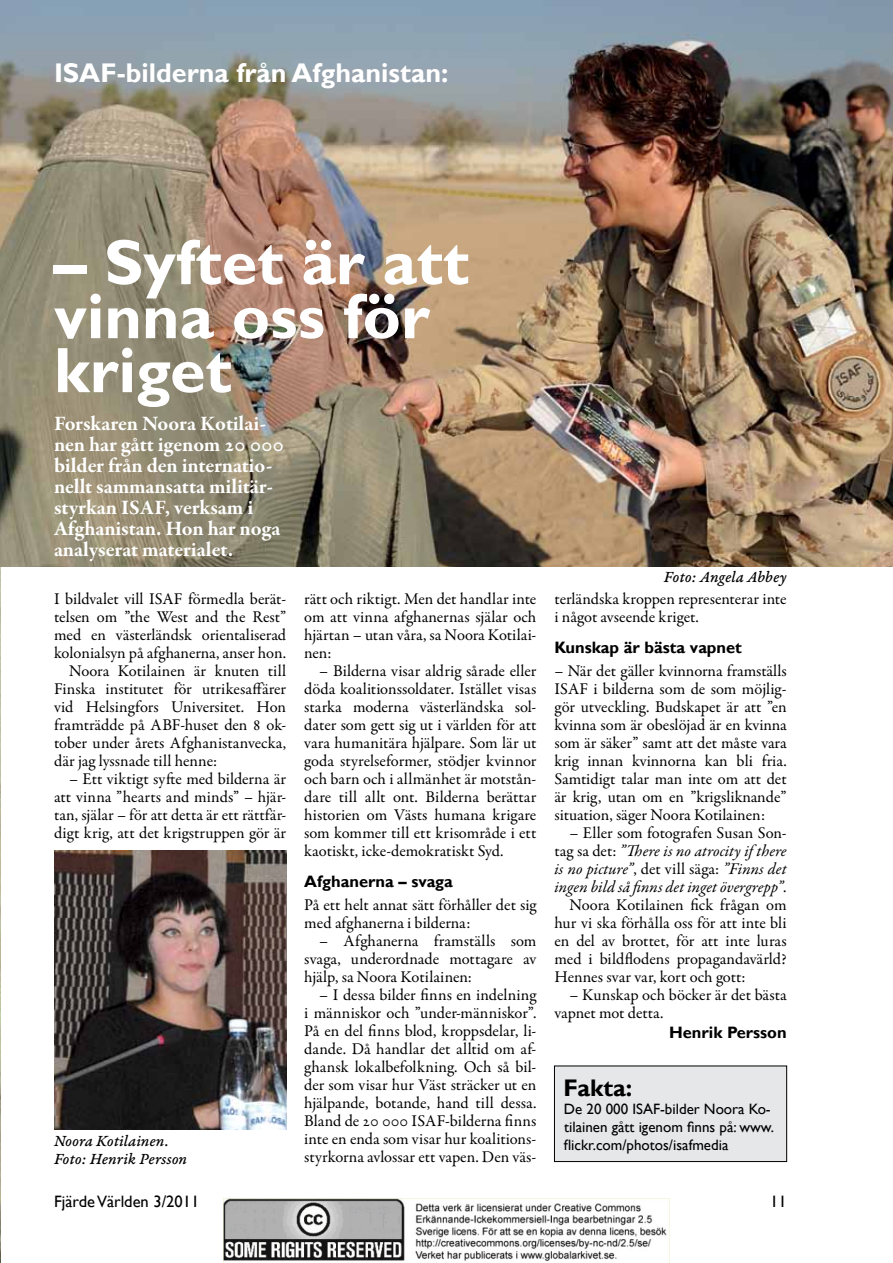
<style>
.page{position:relative;width:893px;height:1263px;background:#fff}
.page>*{position:absolute;margin:0;border:0;box-sizing:border-box;transform-origin:0 0}
.t1{font:700 64.5px/54px "Gill Sans";color:#fff}
.t2{font:700 27px "Gill Sans";color:#fff}
.t3{font:700 24px "Gill Sans";color:#000}
.t4{font:700 21px/21px "Garamond Premr Pro";letter-spacing:-.005em;color:#fff}
.t5{font:16.5px/18px "Garamond Premr Pro";color:#000;text-align:justify}
.t6{font:italic 16.5px "Garamond Premr Pro";letter-spacing:.005em;color:#000}
.t7{font:16.5px/18px "Garamond Premr Pro Med It Capt";letter-spacing:-.005em;color:#000}
.t8{font:700 16.5px "Gill Sans";color:#000}
.t9{font:16.5px "Gill Sans";color:#000}
.t10{font:15px/18px "Gill Sans";color:#000}
.s1{font-style:normal}
</style>
<div class="page">
<img style="left:0;top:566px;width:1px;height:697px">
<img style="left:0;top:0;width:893px;height:566px">
<div style="left:554px;top:1066px;width:233px;height:95px;background:#e6e7e8"></div>
<div style="left:554px;top:1065px;width:233px;height:97px;border:1px solid #000"></div>
<img style="left:54px;top:850px;width:232px;height:279px">
<img style="left:223px;top:1198px;width:447px;height:65px">
<h2 class="t2" style="left:54px;top:56px;width:396px">ISAF-bilderna från Afghanistan:</h2>
<h1 class="t1" style="left:54px;top:237px;width:417px">– Syftet är att vinna oss för kriget</h1>
<p class="t4" style="left:54px;top:413px;width:232px">Forskaren Noora Kotilai&shy;nen har gått igenom 20 000 bilder från den internatio&shy;nellt sammansatta militär&shy;styrkan ISAF, verksam i<br>Afghanistan. Hon har noga analyserat materialet.</p>
<p class="t5" style="left:54px;top:590px;width:234px">I bildvalet vill ISAF förmedla berät-</p>
<p class="t5" style="left:54px;top:608px;width:234px">telsen om ”the West and the Rest”</p>
<p class="t5" style="left:54px;top:626px;width:234px">med en västerländsk orientaliserad</p>
<p class="t5" style="left:54px;top:644px;width:234px">kolonialsyn på afghanerna, anser hon.</p>
<p class="t5" style="left:69px;top:662px;width:219px">Noora Kotilainen är knuten till</p>
<p class="t5" style="left:54px;top:680px;width:234px">Finska institutet för utrikesaffärer</p>
<p class="t5" style="left:54px;top:698px;width:234px">vid Helsingfors Universitet. Hon</p>
<p class="t5" style="left:54px;top:716px;width:234px">framträdde på ABF-huset den 8 ok-</p>
<p class="t5" style="left:54px;top:734px;width:234px">tober under årets Afghanistanvecka,</p>
<p class="t5" style="left:54px;top:752px;width:165px">där jag lyssnade till henne:</p>
<p class="t5" style="left:54px;top:770px;width:234px;text-indent:15px">– Ett viktigt syfte med bilderna är att vinna ”hearts and minds” – hjär&shy;tan, själar – för att detta är ett rättfär&shy;digt krig, att det krigstruppen gör är</p>
<p class="t7" style="left:54px;top:1133px;width:135px">Noora Kotilainen.<br>Foto: Henrik Persson</p>
<p class="t5" style="left:304px;top:590px;width:234px">rätt och riktigt. Men det handlar inte om att vinna afghanernas själar och hjärtan – utan våra, sa Noora Kotilai&shy;nen:</p>
<p class="t5" style="left:304px;top:662px;width:234px;text-indent:15px">– Bilderna visar aldrig sårade eller döda koalitionssoldater. Istället visas starka moderna västerländska sol&shy;dater som gett sig ut i världen för att vara humanitära hjälpare. Som lär ut goda styrelseformer, stödjer kvinnor och barn och i allmänhet är motstån&shy;dare till allt ont. Bilderna berättar historien om Västs humana krigare som kommer till ett krisområde i ett kaotiskt, icke-demokratiskt Syd.</p>
<p class="t8" style="left:304px;top:872px;width:150px">Afghanerna – svaga</p>
<p class="t5" style="left:304px;top:896px;width:234px">På ett helt annat sätt förhåller det sig med afghanerna i bilderna:</p>
<p class="t5" style="left:304px;top:932px;width:234px;text-indent:15px">– Afghanerna framställs som svaga, underordnade mottagare av hjälp, sa Noora Kotilainen:</p>
<p class="t5" style="left:304px;top:986px;width:234px;text-indent:15px">– I dessa bilder finns en indelning i människor och ”under-människor”.<br>På en del finns blod, kroppsdelar, li&shy;dande. Då handlar det alltid om af&shy;ghansk lokalbefolkning. Och så bil&shy;der som visar hur Väst sträcker ut en hjälpande, botande, hand till dessa.<br>Bland de 20 000 ISAF-bilderna finns inte en enda som visar hur koalitions&shy;styrkorna avlossar ett vapen. Den väs-</p>
<p class="t7" style="left:664px;top:569px;width:124px">Foto: Angela Abbey</p>
<p class="t5" style="left:554px;top:590px;width:234px">terländska kroppen representerar inte i något avseende kriget.</p>
<p class="t8" style="left:554px;top:638px;width:189px">Kunskap är bästa vapnet</p>
<p class="t5" style="left:554px;top:662px;width:234px">– När det gäller kvinnorna framställs ISAF i bilderna som de som möjlig&shy;gör utveckling. Budskapet är att ”en kvinna som är obeslöjad är en kvinna som är säker” samt att det måste vara krig innan kvinnorna kan bli fria.<br>Samtidigt talar man inte om att det är krig, utan om en ”krigsliknande” situation, säger Noora Kotilainen:</p>
<p class="t5" style="left:569px;top:824px;width:219px">– Eller som fotografen Susan Son-</p>
<p class="t6" style="left:554px;top:840px;width:234px"><span class="s1">tag sa det:</span> ”There is no atrocity if there</p>
<p class="t6" style="left:554px;top:858px;width:234px">is no picture”<span class="s1">, det vill säga:</span> ”Finns det</p>
<p class="t6" style="left:554px;top:876px;width:234px">ingen bild så finns det inget övergrepp”<span class="s1">.</span></p>
<p class="t5" style="left:569px;top:896px;width:219px">Noora Kotilainen fick frågan om</p>
<p class="t5" style="left:554px;top:914px;width:234px">hur vi ska förhålla oss för att inte bli</p>
<p class="t5" style="left:554px;top:932px;width:234px">en del av brottet, för att inte luras</p>
<p class="t5" style="left:554px;top:950px;width:234px">med i bildflodens propagandavärld?</p>
<p class="t5" style="left:554px;top:968px;width:193px">Hennes svar var, kort och gott:</p>
<p class="t5" style="left:554px;top:986px;width:234px;text-indent:15px">– Kunskap och böcker är det bästa vapnet mot detta.</p>
<p class="t8" style="left:669px;top:1022px;width:119px">Henrik Persson</p>
<h3 class="t3" style="left:563px;top:1073px;width:70px">Fakta:</h3>
<p class="t10" style="left:564px;top:1100px;width:212px">De 20 000 ISAF-bilder Noora Ko&shy;tilainen gått igenom finns på: www. flickr.com/photos/isafmedia</p>
<p class="t9" style="left:54px;top:1192px;width:147px">Fjärde Världen 3/2011</p>
<p class="t9" style="left:770px;top:1192px;width:18px">11</p>
</div>
